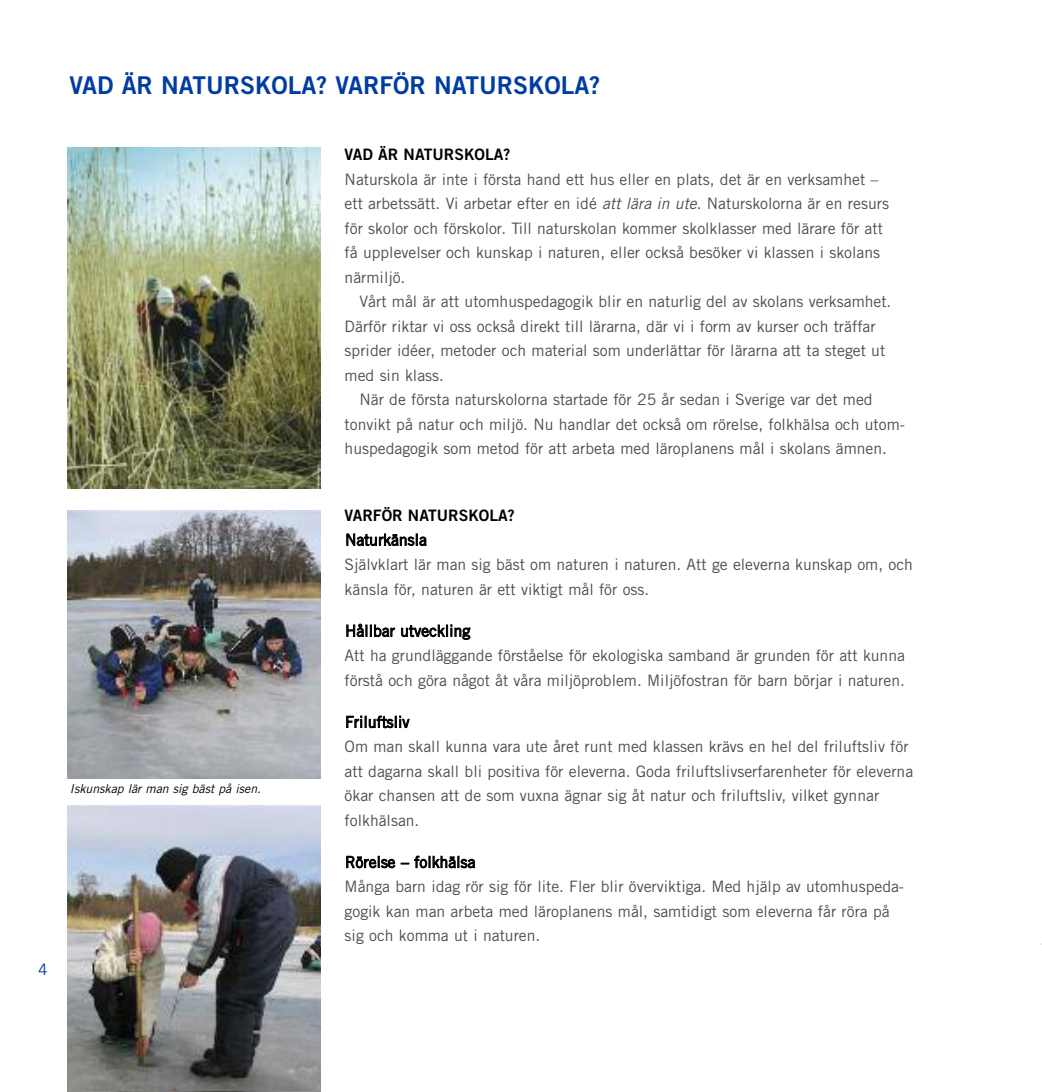
<style>
.page{position:relative;width:1042px;height:1092px;background:#fff}
.page>*{position:absolute;margin:0;border:0;box-sizing:border-box;transform-origin:0 0}
.t1{font:24.5px "Trade Gothic Bold Two";color:#003ca2}
.t2{font:15.75px/24.5px "Trade Gothic";color:#4d4d4d}
.t3{font:15.75px "Trade Gothic";color:#000}
.t4{font:15.75px "Trade Gothic Bold Two";color:#000}
.t5{font:15.75px "Trade Gothic";color:#003ca2}
.t6{font:italic 12.25px "Trade Gothic";color:#000}
.s1{font-style:italic}
</style>
<div class="page">
<img style="left:68px;top:147px;width:252px;height:341px">
<img style="left:68px;top:805px;width:252px;height:285px">
<img style="left:68px;top:510px;width:252px;height:268px">
<p class="t5" style="left:38px;top:963px;width:11px">4</p>
<h1 class="t1" style="left:69px;top:77px;width:532px">VAD ÄR NATURSKOLA? VARFÖR NATURSKOLA?</h1>
<p class="t6" style="left:70px;top:784px;width:193px">Iskunskap lär man sig bäst på isen.</p>
<p class="t4" style="left:345px;top:149px;width:167px">VAD ÄR NATURSKOLA?</p>
<p class="t2" style="left:345px;top:168px;width:546px">Naturskola är inte i första hand ett hus eller en plats, det är en verksamhet – ett arbetssätt. Vi arbetar efter en idé <span class="s1">att lära in ute</span>. Naturskolorna är en resurs för skolor och förskolor. Till naturskolan kommer skolklasser med lärare för att få upplevelser och kunskap i naturen, eller också besöker vi klassen i skolans närmiljö.</p>
<p class="t2" style="left:345px;top:291px;width:548px;text-indent:15px">Vårt mål är att utomhuspedagogik blir en naturlig del av skolans verksamhet.<br>Därför riktar vi oss också direkt till lärarna, där vi i form av kurser och träffar sprider idéer, metoder och material som underlättar för lärarna att ta steget ut med sin klass.</p>
<p class="t2" style="left:345px;top:389px;width:562px;text-indent:15px">När de första naturskolorna startade för 25 år sedan i Sverige var det med tonvikt på natur och miljö. Nu handlar det också om rörelse, folkhälsa och utom&shy;huspedagogik som metod för att arbeta med läroplanens mål i skolans ämnen.</p>
<p class="t4" style="left:345px;top:509px;width:172px">VARFÖR NATURSKOLA?</p>
<p class="t3" style="left:345px;top:534px;width:83px">Naturkänsla</p>
<p class="t2" style="left:345px;top:553px;width:570px">Självklart lär man sig bäst om naturen i naturen. Att ge eleverna kunskap om, och känsla för, naturen är ett viktigt mål för oss.</p>
<p class="t3" style="left:345px;top:625px;width:127px">Hållbar utveckling</p>
<p class="t2" style="left:345px;top:644px;width:562px">Att ha grundläggande förståelse för ekologiska samband är grunden för att kunna förstå och göra något åt våra miljöproblem. Miljöfostran för barn börjar i naturen.</p>
<p class="t3" style="left:345px;top:716px;width:66px">Friluftsliv</p>
<p class="t2" style="left:345px;top:735px;width:570px">Om man skall kunna vara ute året runt med klassen krävs en hel del friluftsliv för att dagarna skall bli positiva för eleverna. Goda friluftslivserfarenheter för eleverna ökar chansen att de som vuxna ägnar sig åt natur och friluftsliv, vilket gynnar folkhälsan.</p>
<p class="t3" style="left:345px;top:856px;width:132px">Rörelse – folkhälsa</p>
<p class="t2" style="left:345px;top:875px;width:561px">Många barn idag rör sig för lite. Fler blir överviktiga. Med hjälp av utomhuspeda&shy;gogik kan man arbeta med läroplanens mål, samtidigt som eleverna får röra på sig och komma ut i naturen.</p>
</div>
